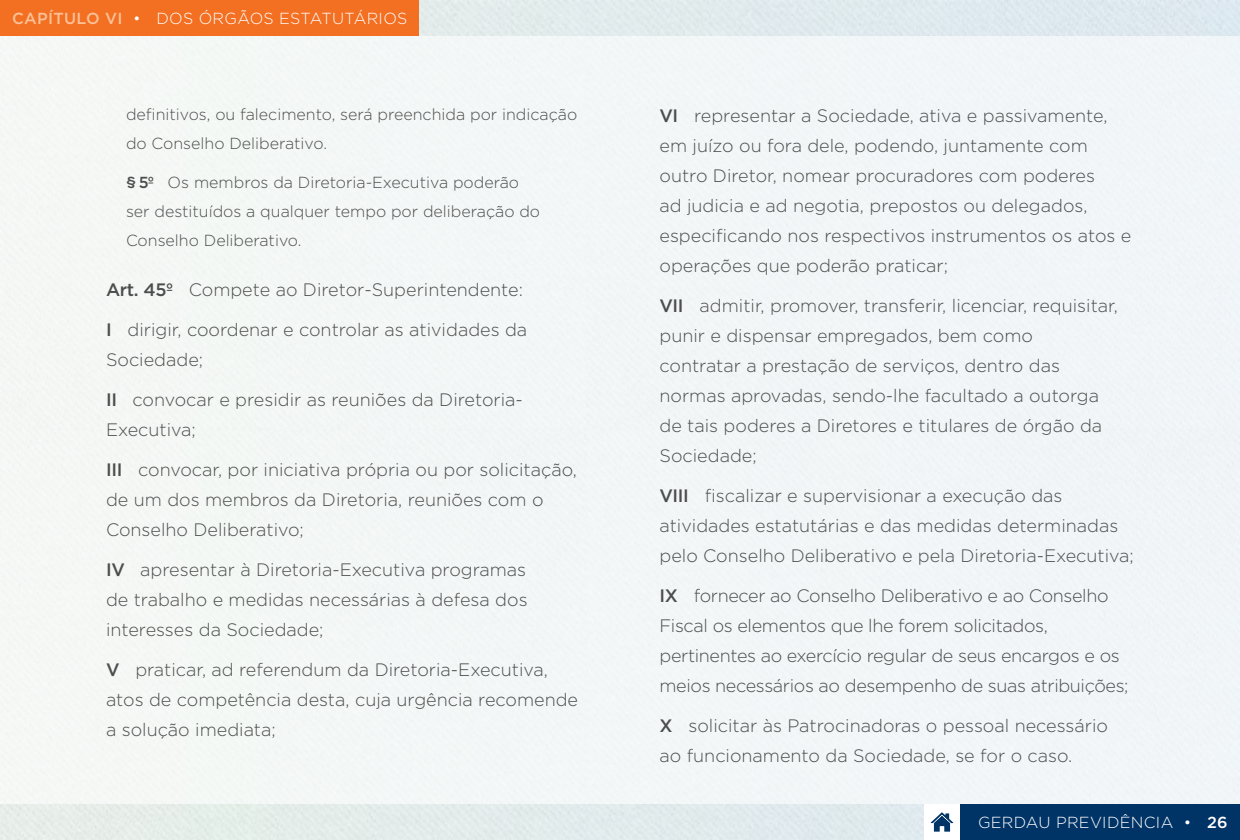
<style>
.page{position:relative;width:1240px;height:840px;background:#fff}
.page>*{position:absolute;margin:0;border:0;box-sizing:border-box;transform-origin:0 0}
.t1{font:300 18px/30px "Gotham";color:#4d4d4d}
.t2{font:300 18px/30px "Gotham";letter-spacing:-.02em;color:#4d4d4d}
.t3{font:300 16px/29px "Gotham";color:#4d4d4d}
.t4{font:300 16px "Gotham";letter-spacing:.02em;color:#fff}
.s1{font-weight:500;color:#fcc198}
.s2{font-weight:500}
</style>
<div class="page">
<div style="left:960px;top:804px;width:280px;height:36px;background:#036"></div>
<svg style="left:931px;top:812px;width:22px;height:20px"></svg>
<div style="left:0;top:36px;width:1240px;height:768px;background:#f2f6f7"></div>
<div style="left:0;top:0;width:419px;height:36px;background:#f36f21"></div>
<p class="t4" style="left:12px;top:8px;width:397px"><span class="s1">CAPÍTULO VI</span> • DOS ÓRGÃOS ESTATUTÁRIOS</p>
<p class="t3" style="left:126px;top:99px;width:453px">definitivos, ou falecimento, será preenchida por indicação do Conselho Deliberativo.</p>
<p class="t3" style="left:126px;top:167px;width:416px"><span class="s2">§ 5º</span> Os membros da Diretoria-Executiva poderão ser destituídos a qualquer tempo por deliberação do<br>Conselho Deliberativo.</p>
<p class="t1" style="left:106px;top:274px;width:419px"><span class="s2">Art. 45º</span> Compete ao Diretor-Superintendente:</p>
<p class="t1" style="left:106px;top:314px;width:423px"><span class="s2">I</span> dirigir, coordenar e controlar as atividades da<br>Sociedade;</p>
<p class="t1" style="left:106px;top:384px;width:418px"><span class="s2">II</span> convocar e presidir as reuniões da Diretoria-<br>Executiva;</p>
<p class="t1" style="left:106px;top:454px;width:473px"><span class="s2">III</span> convocar, por iniciativa própria ou por solicitação, de um dos membros da Diretoria, reuniões com o<br>Conselho Deliberativo;</p>
<p class="t1" style="left:106px;top:554px;width:423px;text-align:justify"><span class="s2">IV</span> apresentar à Diretoria-Executiva programas de trabalho e medidas necessárias à defesa dos interesses da Sociedade;</p>
<p class="t1" style="left:106px;top:654px;width:474px"><span class="s2">V</span> praticar, ad referendum da Diretoria-Executiva, atos de competência desta, cuja urgência recomende a solução imediata;</p>
<p class="t1" style="left:660px;top:100px;width:473px"><span class="s2">VI</span> representar a Sociedade, ativa e passivamente, em juízo ou fora dele, podendo, juntamente com outro Diretor, nomear procuradores com poderes<br>ad judicia e ad negotia, prepostos ou delegados, especificando nos respectivos instrumentos os atos e operações que poderão praticar;</p>
<p class="t1" style="left:660px;top:290px;width:460px"><span class="s2">VII</span> admitir, promover, transferir, licenciar, requisitar, punir e dispensar empregados, bem como contratar a prestação de serviços, dentro das normas aprovadas, sendo-lhe facultado a outorga de tais poderes a Diretores e titulares de órgão da Sociedade;</p>
<p class="t1" style="left:660px;top:480px;width:476px"><span class="s2">VIII</span> fiscalizar e supervisionar a execução das atividades estatutárias e das medidas determinadas pelo Conselho Deliberativo e pela Diretoria-Executiva;</p>
<p class="t2" style="left:660px;top:580px;width:471px"><span class="s2">IX</span> fornecer ao Conselho Deliberativo e ao Conselho Fiscal os elementos que lhe forem solicitados, pertinentes ao exercício regular de seus encargos e os meios necessários ao desempenho de suas atribuições;</p>
<p class="t1" style="left:660px;top:710px;width:450px"><span class="s2">X</span> solicitar às Patrocinadoras o pessoal necessário ao funcionamento da Sociedade, se for o caso.</p>
<p class="t4" style="left:978px;top:812px;width:251px">GERDAU PREVIDÊNCIA • <span class="s2">26</span></p>
</div>
